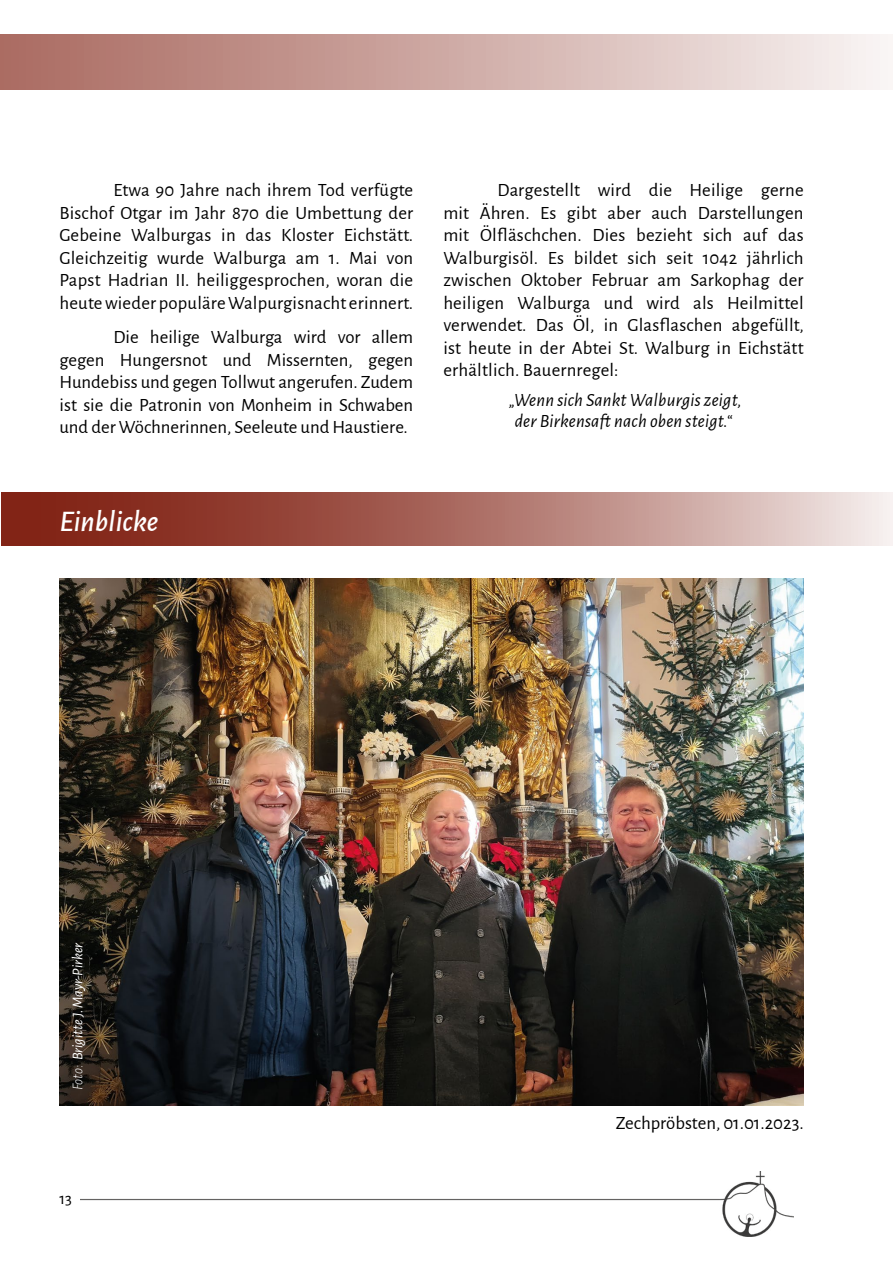
<style>
.page{position:relative;width:893px;height:1263px;background:#fff}
.page>*{position:absolute;margin:0;border:0;box-sizing:border-box;transform-origin:0 0}
.t1{font:italic 500 30px "Alegreya Sans";color:#fff}
.t2{font:18.75px/22.5px "Alegreya Sans";letter-spacing:.005em;color:#000;text-align:justify}
.t3{font:italic 18.75px/21px "Alegreya Sans";letter-spacing:.01em;color:#000;text-align:center}
.t4{font:16.5px "Alegreya Sans";color:#000}
.t5{font:italic 15px "Alegreya Sans";color:#fff}
.s1{font-weight:300}
</style>
<div class="page">
<img style="left:81px;top:1172px;width:712px;height:64px">
<div style="left:0;top:34px;width:893px;height:55px;background:linear-gradient(to right,#a8675d,#f7f2f1)"></div>
<svg style="left:1px;top:493px;width:892px;height:53px"></svg>
<img style="left:60px;top:578px;width:744px;height:527px">
<p class="t2" style="left:60px;top:178px;width:355px;text-indent:54px">Etwa 90 Jahre nach ihrem Tod verfügte Bischof Otgar im Jahr 870 die Umbettung der Gebeine Walburgas in das Kloster Eichstätt.<br>Gleichzeitig wurde Walburga am 1. Mai von Papst Hadrian II. heiliggesprochen, woran die heute wieder populäre Walpurgisnacht erinnert.</p>
<p class="t2" style="left:60px;top:325px;width:355px;text-indent:54px">Die heilige Walburga wird vor allem gegen Hungersnot und Missernten, gegen Hundebiss und gegen Tollwut angerufen. Zudem ist sie die Patronin von Monheim in Schwaben und der Wöchnerinnen, Seeleute und Haustiere.</p>
<h1 class="t1" style="left:60px;top:500px;width:101px">Einblicke</h1>
<p class="t2" style="left:443px;top:178px;width:362px;text-indent:54px">Dargestellt wird die Heilige gerne mit Ähren. Es gibt aber auch Darstellungen mit Ölfläschchen. Dies bezieht sich auf das Walburgisöl. Es bildet sich seit 1042 jährlich zwischen Oktober Februar am Sarkophag der heiligen Walburga und wird als Heilmittel verwendet. Das Öl, in Glasflaschen abgefüllt, ist heute in der Abtei St. Walburg in Eichstätt erhältlich. Bauernregel:</p>
<p class="t3" style="left:509px;top:389px;width:234px">„Wenn sich Sankt Walburgis zeigt, der Birkensaft nach oben steigt.“</p>
<p class="t5" style="left:67px;top:1090px;width:150px;rotate:-90deg"><span class="s1">Foto:</span> Brigitte J. Mayr-Pirker</p>
<p class="t4" style="left:60px;top:1187px;width:14px">13</p>
<p class="t2" style="left:616px;top:1111px;width:189px">Zechpröbsten, 01.01.2023.</p>
</div>
